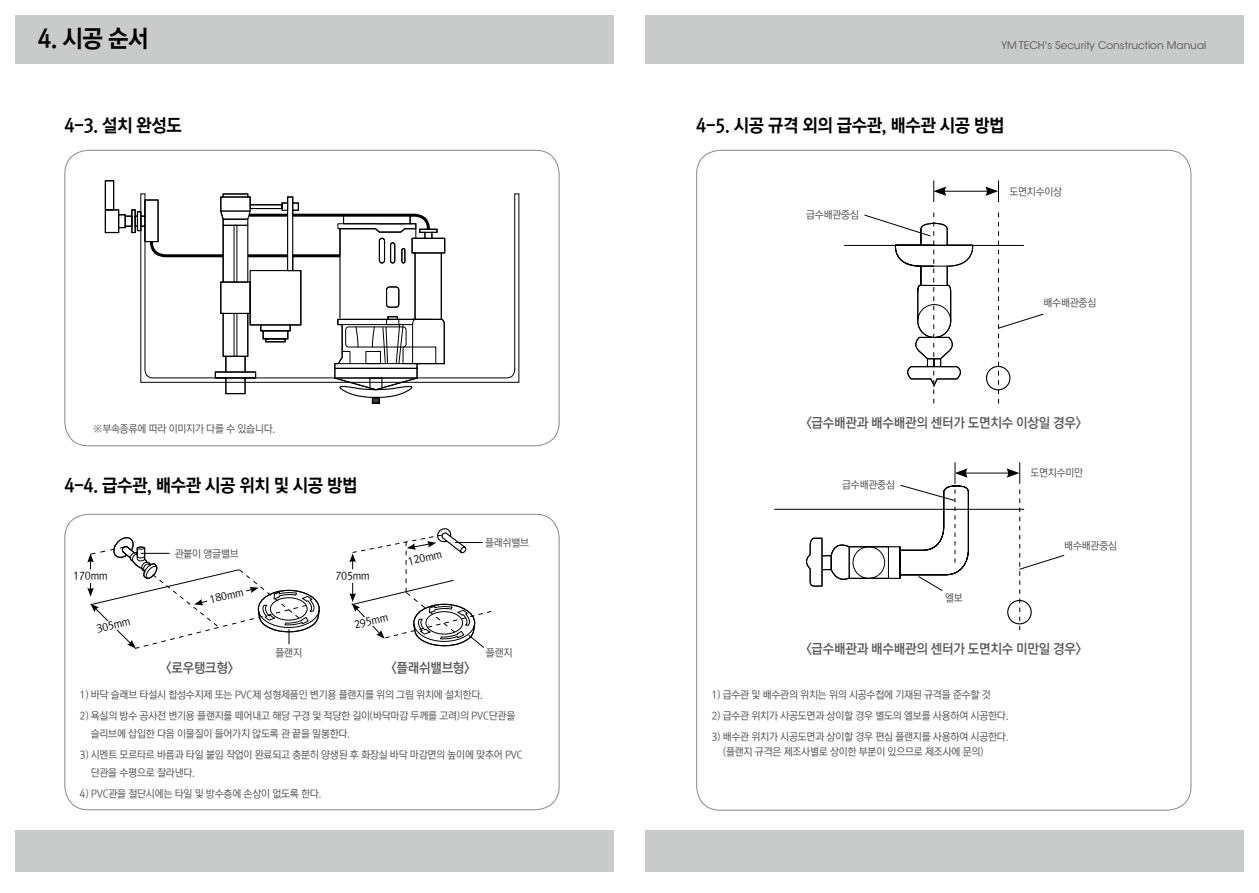
<style>
.page{position:relative;width:1259px;height:893px;background:#fff}
.page>*{position:absolute;margin:0;border:0;box-sizing:border-box;transform-origin:0 0}
.t1{font:24px "Rix M Go EB";color:#000;scale:.95 1}
.t2{font:18px "Rix M Go EB";letter-spacing:-.02em;color:#000;scale:.95 1}
.t3{font:13.5px "Rix M Go B";letter-spacing:-.02em;color:#5a5757;scale:.95 1}
.t4{font:10.5px/18px "Rix M Go M";letter-spacing:-.02em;color:#5a5757;scale:.95 1}
.t5{font:10.5px "ITC Avant Garde Std";color:#5a5757}
.t6{font:10.5px "Rix M Go M";letter-spacing:-.02em;color:#000;scale:.95 1}
</style>
<div class="page">
<svg style="left:87px;top:537px;width:233px;height:112px"></svg>
<svg style="left:349px;top:528px;width:143px;height:120px"></svg>
<svg style="left:446px;top:193px;width:73px;height:190px"></svg>
<svg style="left:104px;top:180px;width:342px;height:224px"></svg>
<div style="left:16px;top:15px;width:598px;height:49px;background:#c9caca"></div>
<div style="left:16px;top:830px;width:598px;height:42px;background:#c9caca"></div>
<div style="left:645px;top:15px;width:598px;height:49px;background:#c9caca"></div>
<div style="left:645px;top:830px;width:598px;height:42px;background:#c9caca"></div>
<hr style="left:943px;top:191px;width:46px;height:1px;background:#000">
<svg style="left:985px;top:180px;width:14px;height:22px"></svg>
<svg style="left:933px;top:180px;width:13px;height:22px"></svg>
<svg style="left:864px;top:213px;width:180px;height:190px"></svg>
<hr style="left:844px;top:245px;width:180px;height:1px;background:#000">
<svg style="left:774px;top:462px;width:290px;height:168px"></svg>
<h1 class="t1" style="left:38px;top:26px;width:118px">4. 시공 순서</h1>
<h2 class="t2" style="left:64px;top:116px;width:125px">4-3. 설치 완성도</h2>
<p class="t4" style="left:94px;top:420px;width:193px">※부속종류에 따라 이미지가 다를 수 있습니다.</p>
<h2 class="t2" style="left:64px;top:475px;width:310px">4-4. 급수관, 배수관 시공 위치 및 시공 방법</h2>
<p class="t6" style="left:73px;top:570px;width:38px">170mm</p>
<p class="t6" style="left:95px;top:623px;width:38px;rotate:-13deg">305mm</p>
<p class="t4" style="left:175px;top:544px;width:69px">관붙이 앵글밸브</p>
<p class="t6" style="left:209px;top:594px;width:38px;rotate:-13deg">180mm</p>
<p class="t6" style="left:335px;top:570px;width:38px">705mm</p>
<p class="t6" style="left:353px;top:619px;width:38px;rotate:-13deg">295mm</p>
<p class="t6" style="left:407px;top:556px;width:38px;rotate:-13deg">120mm</p>
<p class="t4" style="left:485px;top:533px;width:48px">플래쉬밸브</p>
<p class="t4" style="left:275px;top:644px;width:29px">플랜지</p>
<p class="t4" style="left:486px;top:644px;width:29px">플랜지</p>
<p class="t3" style="left:166px;top:661px;width:72px">&lt;로우탱크형&gt;</p>
<p class="t3" style="left:391px;top:661px;width:84px">&lt;플래쉬밸브형&gt;</p>
<p class="t4" style="left:79px;top:685px;width:426px">1) 바닥 슬래브 타설시 합성수지제 또는 PVC제 성형제품인 변기용 플랜지를 위의 그림 위치에 설치한다.</p>
<p class="t4" style="left:91px;top:706px;width:448px;text-indent:-11px">2) 욕실의 방수 공사전 변기용 플랜지를 떼어내고 해당 구경 및 적당한 길이(바닥마감 두께를 고려)의 PVC단관을 슬리브에 삽입한 다음 이물질이 들어가지 않도록 관 끝을 밀봉한다.</p>
<p class="t4" style="left:91px;top:745px;width:456px;text-indent:-11px">3) 시멘트 모르타르 바름과 타일 붙임 작업이 완료되고 충분히 양생된 후 화장실 바닥 마감면의 높이에 맞추어 PVC 단관을 수평으로 잘라낸다.</p>
<p class="t4" style="left:79px;top:784px;width:256px">4) PVC관을 절단시에는 타일 및 방수층에 손상이 없도록 한다.</p>
<p class="t5" style="left:1001px;top:39px;width:207px">YM TECH's Security Construction Manual</p>
<h2 class="t2" style="left:696px;top:116px;width:326px">4-5. 시공 규격 외의 급수관, 배수관 시공 방법</h2>
<p class="t4" style="left:806px;top:206px;width:57px">급수배관중심</p>
<p class="t4" style="left:1009px;top:183px;width:57px">도면치수이상</p>
<p class="t4" style="left:1043px;top:294px;width:57px">배수배관중심</p>
<p class="t3" style="left:806px;top:416px;width:291px">&lt;급수배관과 배수배관의 센터가 도면치수 이상일 경우&gt;</p>
<p class="t4" style="left:842px;top:475px;width:57px">급수배관중심</p>
<p class="t4" style="left:945px;top:588px;width:20px">엘보</p>
<p class="t4" style="left:1030px;top:464px;width:57px">도면치수미만</p>
<p class="t4" style="left:1064px;top:536px;width:57px">배수배관중심</p>
<p class="t3" style="left:806px;top:642px;width:291px">&lt;급수배관과 배수배관의 센터가 도면치수 미만일 경우&gt;</p>
<p class="t4" style="left:711px;top:685px;width:296px">1) 급수관 및 배수관의 위치는 위의 시공수첩에 기재된 규격을 준수할 것</p>
<p class="t4" style="left:711px;top:706px;width:314px">2) 급수관 위치가 시공도면과 상이할 경우 별도의 엘보를 사용하여 시공한다.</p>
<p class="t4" style="left:723px;top:729px;width:302px;line-height:15px;text-indent:-12px">3) 배수관 위치가 시공도면과 상이할 경우 편심 플랜지를 사용하여 시공한다. (플랜지 규격은 제조사별로 상이한 부분이 있으므로 제조사에 문의)</p>
</div>
